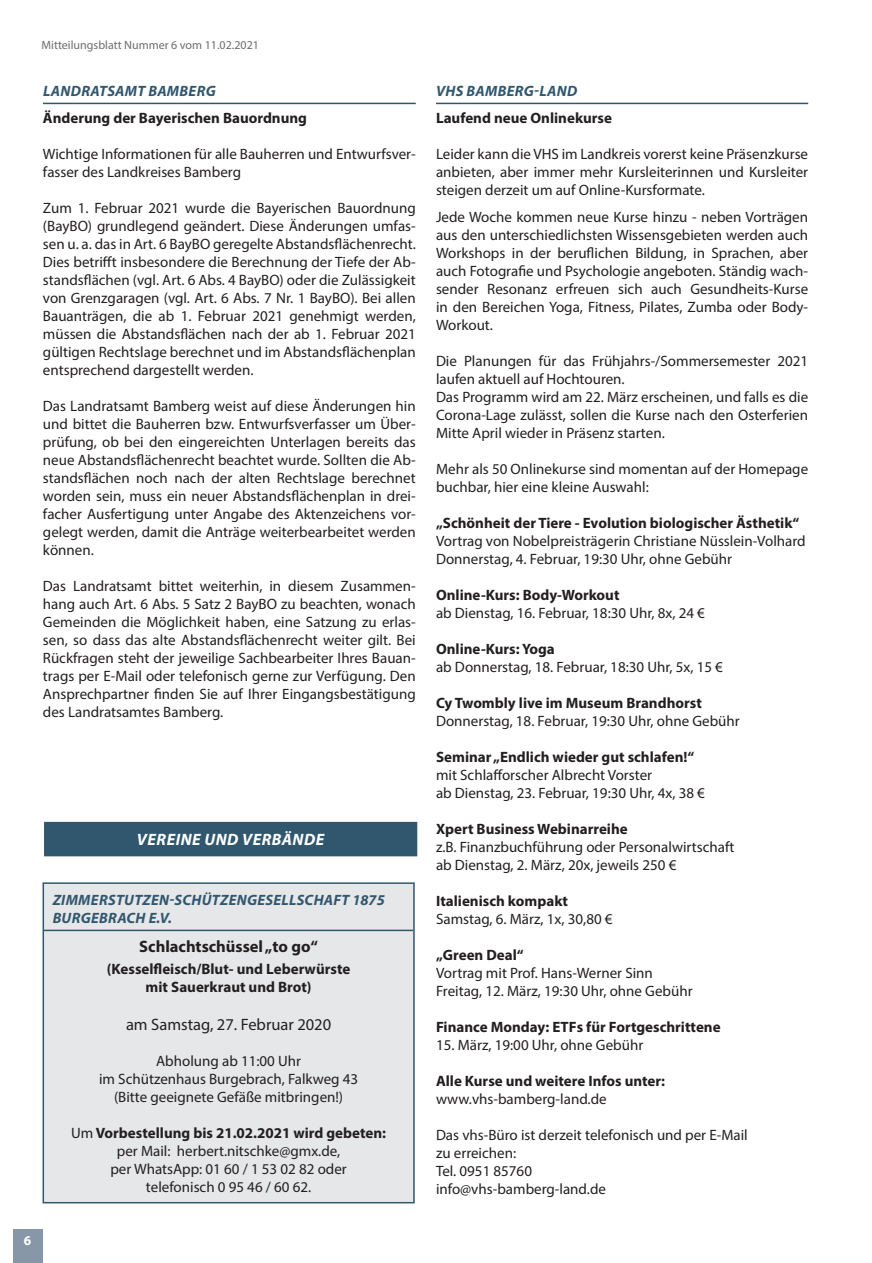
<style>
.page{position:relative;width:872px;height:1263px;background:#fff}
.page>*{position:absolute;margin:0;border:0;box-sizing:border-box;transform-origin:0 0}
.Überschrift_H2{font:16.5px "Myriad Pro";color:#231f20}
.Überschrift_H2-2{font:700 16.5px "Myriad Pro";color:#231f20}
.Rubrik{font:italic 700 16.5px "Myriad Pro";letter-spacing:.03em;color:#fff}
.Überschrift_H2-3{font:15px/18px "Myriad Pro";color:#231f20;text-align:justify}
.Überschrift_H2-4{font:700 15px "Myriad Pro";color:#231f20}
.Überschrift_H1{font:italic 700 15px/18px "Myriad Pro";letter-spacing:.02em;color:#31576f}
.t1{font:700 13.5px "Myriad Pro";color:#fff}
.t2{font:12px "Myriad Pro";color:#6c6d70}
.s1{font-weight:400}
</style>
<div class="page">
<hr style="left:871px;top:0;width:1px;height:778px;background:#e6e7e9">
<div style="left:44px;top:822px;width:373px;height:34px;background:#31576f"></div>
<hr style="left:436px;top:103px;width:372px;height:1px;background:#31576f">
<div style="left:43px;top:883px;width:371px;height:320px;background:#e6e7e9"></div>
<hr style="left:44px;top:930px;width:369px;height:1px;background:#31576f">
<div style="left:43px;top:882px;width:372px;height:321px;border:2px solid #31576f"></div>
<hr style="left:43px;top:103px;width:373px;height:1px;background:#31576f">
<div style="left:13px;top:1229px;width:30px;height:34px;background:#8797a8"></div>
<p class="t2" style="left:41px;top:38px;width:219px">Mitteilungsblatt Nummer 6 vom 11.02.2021</p>
<p class="Überschrift_H1" style="left:43px;top:82px;width:174px">LANDRATSAMT BAMBERG</p>
<p class="Überschrift_H2-4" style="left:43px;top:108px;width:266px">Änderung der Bayerischen Bauordnung</p>
<p class="Überschrift_H2-3" style="left:43px;top:145px;width:374px">Wichtige Informationen für alle Bauherren und Entwurfsver&shy;fasser des Landkreises Bamberg</p>
<p class="Überschrift_H2-3" style="left:43px;top:199px;width:374px">Zum 1. Februar 2021 wurde die Bayerischen Bauordnung (BayBO) grundlegend geändert. Diese Änderungen umfas&shy;sen u. a. das in Art. 6 BayBO geregelte Abstandsflächenrecht.<br>Dies betrifft insbesondere die Berechnung der Tiefe der Ab&shy;standsflächen (vgl. Art. 6 Abs. 4 BayBO) oder die Zulässigkeit von Grenzgaragen (vgl. Art. 6 Abs. 7 Nr. 1 BayBO). Bei allen Bauanträgen, die ab 1. Februar 2021 genehmigt werden, müssen die Abstandsflächen nach der ab 1. Februar 2021 gültigen Rechtslage berechnet und im Abstandsflächenplan entsprechend dargestellt werden.</p>
<p class="Überschrift_H2-3" style="left:43px;top:397px;width:374px">Das Landratsamt Bamberg weist auf diese Änderungen hin und bittet die Bauherren bzw. Entwurfsverfasser um Über&shy;prüfung, ob bei den eingereichten Unterlagen bereits das neue Abstandsflächenrecht beachtet wurde. Sollten die Ab&shy;standsflächen noch nach der alten Rechtslage berechnet worden sein, muss ein neuer Abstandsflächenplan in drei&shy;facher Ausfertigung unter Angabe des Aktenzeichens vor&shy;gelegt werden, damit die Anträge weiterbearbeitet werden können.</p>
<p class="Überschrift_H2-3" style="left:43px;top:577px;width:374px">Das Landratsamt bittet weiterhin, in diesem Zusammen&shy;hang auch Art. 6 Abs. 5 Satz 2 BayBO zu beachten, wonach Gemeinden die Möglichkeit haben, eine Satzung zu erlas&shy;sen, so dass das alte Abstandsflächenrecht weiter gilt. Bei Rückfragen steht der jeweilige Sachbearbeiter Ihres Bauan&shy;trags per E-Mail oder telefonisch gerne zur Verfügung. Den Ansprechpartner finden Sie auf Ihrer Eingangsbestätigung des Landratsamtes Bamberg.</p>
<p class="t1" style="left:24px;top:1231px;width:9px">6</p>
<p class="Rubrik" style="left:137px;top:829px;width:189px">VEREINE UND VERBÄNDE</p>
<p class="Überschrift_H1" style="left:53px;top:891px;width:333px">ZIMMERSTUTZEN-SCHÜTZENGESELLSCHAFT 1875<br>BURGEBRACH E.V.</p>
<p class="Überschrift_H2-2" style="left:139px;top:935px;width:180px">Schlachtschüssel „to go“</p>
<p class="Überschrift_H2-4" style="left:107px;top:959px;width:245px">(Kesselfleisch/Blut- und Leberwürste</p>
<p class="Überschrift_H2-4" style="left:146px;top:977px;width:168px">mit Sauerkraut und Brot)</p>
<p class="Überschrift_H2" style="left:126px;top:1014px;width:207px">am Samstag, 27. Februar 2020</p>
<p class="Überschrift_H2-3" style="left:156px;top:1051px;width:146px">Abholung ab 11:00 Uhr</p>
<p class="Überschrift_H2-3" style="left:99px;top:1069px;width:261px">im Schützenhaus Burgebrach, Falkweg 43</p>
<p class="Überschrift_H2-3" style="left:114px;top:1087px;width:231px">(Bitte geeignete Gefäße mitbringen!)</p>
<p class="Überschrift_H2-4" style="left:71px;top:1123px;width:317px"><span class="s1">Um</span> Vorbestellung bis 21.02.2021 wird gebeten:</p>
<p class="Überschrift_H2-3" style="left:117px;top:1141px;width:225px">per Mail: herbert.nitschke@gmx.de,</p>
<p class="Überschrift_H2-3" style="left:110px;top:1159px;width:238px">per WhatsApp: 01 60 / 1 53 02 82 oder</p>
<p class="Überschrift_H2-3" style="left:146px;top:1177px;width:167px">telefonisch 0 95 46 / 60 62.</p>
<p class="Überschrift_H1" style="left:436px;top:82px;width:143px">VHS BAMBERG-LAND</p>
<p class="Überschrift_H2-4" style="left:436px;top:108px;width:177px">Laufend neue Onlinekurse</p>
<p class="Überschrift_H2-3" style="left:436px;top:145px;width:374px">Leider kann die VHS im Landkreis vorerst keine Präsenzkurse anbieten, aber immer mehr Kursleiterinnen und Kursleiter steigen derzeit um auf Online-Kursformate.</p>
<p class="Überschrift_H2-3" style="left:436px;top:208px;width:374px">Jede Woche kommen neue Kurse hinzu - neben Vorträgen aus den unterschiedlichsten Wissensgebieten werden auch Workshops in der beruflichen Bildung, in Sprachen, aber auch Fotografie und Psychologie angeboten. Ständig wach&shy;sender Resonanz erfreuen sich auch Gesundheits-Kurse in den Bereichen Yoga, Fitness, Pilates, Zumba oder Body-Workout.</p>
<p class="Überschrift_H2-3" style="left:436px;top:352px;width:374px">Die Planungen für das Frühjahrs-/Sommersemester 2021 laufen aktuell auf Hochtouren.</p>
<p class="Überschrift_H2-3" style="left:436px;top:388px;width:374px">Das Programm wird am 22. März erscheinen, und falls es die Corona-Lage zulässt, sollen die Kurse nach den Osterferien Mitte April wieder in Präsenz starten.</p>
<p class="Überschrift_H2-3" style="left:436px;top:460px;width:374px">Mehr als 50 Onlinekurse sind momentan auf der Homepage buchbar, hier eine kleine Auswahl:</p>
<p class="Überschrift_H2-4" style="left:436px;top:513px;width:365px">„Schönheit der Tiere - Evolution biologischer Ästhetik“</p>
<p class="Überschrift_H2-3" style="left:436px;top:532px;width:371px">Vortrag von Nobelpreisträgerin Christiane Nüsslein-Volhard</p>
<p class="Überschrift_H2-3" style="left:436px;top:550px;width:297px">Donnerstag, 4. Februar, 19:30 Uhr, ohne Gebühr</p>
<p class="Überschrift_H2-4" style="left:436px;top:585px;width:185px">Online-Kurs: Body-Workout</p>
<p class="Überschrift_H2-3" style="left:436px;top:604px;width:270px">ab Dienstag, 16. Februar, 18:30 Uhr, 8x, 24 €</p>
<p class="Überschrift_H2-4" style="left:436px;top:639px;width:120px">Online-Kurs: Yoga</p>
<p class="Überschrift_H2-3" style="left:436px;top:658px;width:288px">ab Donnerstag, 18. Februar, 18:30 Uhr, 5x, 15 €</p>
<p class="Überschrift_H2-4" style="left:436px;top:693px;width:267px">Cy Twombly live im Museum Brandhorst</p>
<p class="Überschrift_H2-3" style="left:436px;top:712px;width:305px">Donnerstag, 18. Februar, 19:30 Uhr, ohne Gebühr</p>
<p class="Überschrift_H2-4" style="left:436px;top:747px;width:260px">Seminar „Endlich wieder gut schlafen!“</p>
<p class="Überschrift_H2-3" style="left:436px;top:766px;width:218px">mit Schlafforscher Albrecht Vorster</p>
<p class="Überschrift_H2-3" style="left:436px;top:784px;width:270px">ab Dienstag, 23. Februar, 19:30 Uhr, 4x, 38 €</p>
<p class="Überschrift_H2-4" style="left:436px;top:819px;width:193px">Xpert Business Webinarreihe</p>
<p class="Überschrift_H2-3" style="left:436px;top:838px;width:300px">z.B. Finanzbuchführung oder Personalwirtschaft</p>
<p class="Überschrift_H2-3" style="left:436px;top:856px;width:242px">ab Dienstag, 2. März, 20x, jeweils 250 €</p>
<p class="Überschrift_H2-4" style="left:436px;top:891px;width:133px">Italienisch kompakt</p>
<p class="Überschrift_H2-3" style="left:436px;top:910px;width:178px">Samstag, 6. März, 1x, 30,80 €</p>
<p class="Überschrift_H2-4" style="left:436px;top:945px;width:89px">„Green Deal“</p>
<p class="Überschrift_H2-3" style="left:436px;top:964px;width:218px">Vortrag mit Prof. Hans-Werner Sinn</p>
<p class="Überschrift_H2-3" style="left:436px;top:982px;width:258px">Freitag, 12. März, 19:30 Uhr, ohne Gebühr</p>
<p class="Überschrift_H2-4" style="left:436px;top:1017px;width:286px">Finance Monday: ETFs für Fortgeschrittene</p>
<p class="Überschrift_H2-3" style="left:436px;top:1036px;width:209px">15. März, 19:00 Uhr, ohne Gebühr</p>
<p class="Überschrift_H2-4" style="left:436px;top:1071px;width:230px">Alle Kurse und weitere Infos unter:</p>
<p class="Überschrift_H2-3" style="left:436px;top:1090px;width:172px">www.vhs-bamberg-land.de</p>
<p class="Überschrift_H2-3" style="left:436px;top:1126px;width:313px">Das vhs-Büro ist derzeit telefonisch und per E-Mail</p>
<p class="Überschrift_H2-3" style="left:436px;top:1144px;width:82px">zu erreichen:</p>
<p class="Überschrift_H2-3" style="left:436px;top:1162px;width:98px">Tel. 0951 85760</p>
<p class="Überschrift_H2-3" style="left:436px;top:1180px;width:171px">info@vhs-bamberg-land.de</p>
</div>
